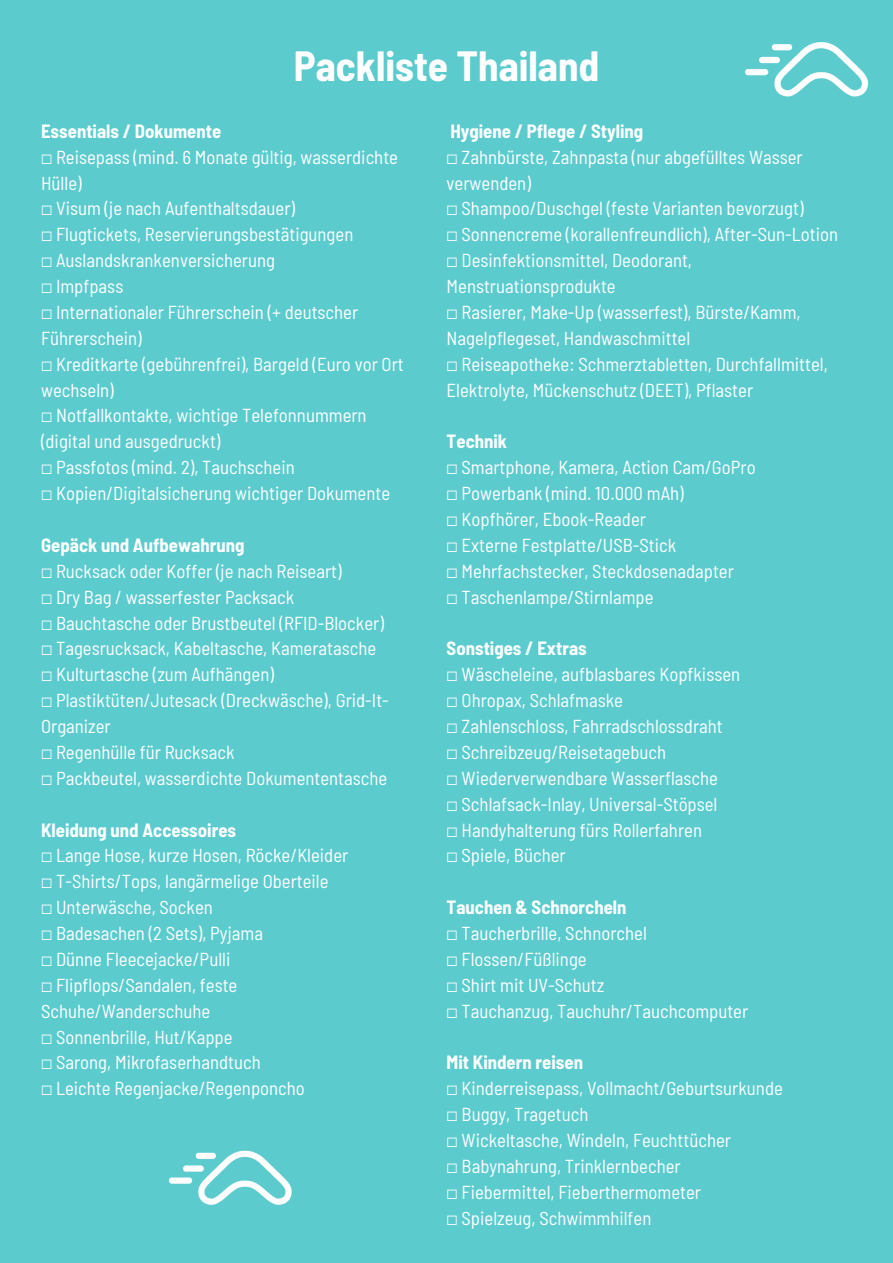
<style>
.page{position:relative;width:893px;height:1263px;background:#5bcbce}
.page>*{position:absolute;margin:0;border:0;box-sizing:border-box;transform-origin:0 0}
.t1{font:700 semi-condensed 41.25px "Barlow";color:#fff}
.t2{font:semi-condensed 18.75px/25.9px "Barlow";color:#fff}
.t3{font:700 semi-condensed 18.75px "Barlow";color:#fff}
.s1{font-family:"Free Mono";font-stretch:normal}
</style>
<div class="page">
<img style="left:168px;top:1150px;width:124px;height:55px">
<img style="left:745px;top:42px;width:124px;height:55px">
<p class="t1" style="left:294px;top:40px;width:307px">Packliste Thailand</p>
<h1 class="t3" style="left:41px;top:119px;width:182px">Essentials / Dokumente</h1>
<p class="t2" style="left:41px;top:143px;width:358px"><span class="s1">☐</span> Reisepass (mind. 6 Monate gültig, wasserdichte<br>Hülle)</p>
<p class="t2" style="left:41px;top:195px;width:255px"><span class="s1">☐</span> Visum (je nach Aufenthaltsdauer)</p>
<p class="t2" style="left:41px;top:221px;width:314px"><span class="s1">☐</span> Flugtickets, Reservierungsbestätigungen</p>
<p class="t2" style="left:41px;top:247px;width:235px"><span class="s1">☐</span> Auslandskrankenversicherung</p>
<p class="t2" style="left:41px;top:273px;width:84px"><span class="s1">☐</span> Impfpass</p>
<p class="t2" style="left:41px;top:298px;width:319px"><span class="s1">☐</span> Internationaler Führerschein (+ deutscher<br>Führerschein)</p>
<p class="t2" style="left:41px;top:350px;width:364px"><span class="s1">☐</span> Kreditkarte (gebührenfrei), Bargeld (Euro vor Ort wechseln)</p>
<p class="t2" style="left:41px;top:402px;width:327px"><span class="s1">☐</span> Notfallkontakte, wichtige Telefonnummern (digital und ausgedruckt)</p>
<p class="t2" style="left:41px;top:454px;width:255px"><span class="s1">☐</span> Passfotos (mind. 2), Tauchschein</p>
<p class="t2" style="left:41px;top:480px;width:350px"><span class="s1">☐</span> Kopien/Digitalsicherung wichtiger Dokumente</p>
<p class="t3" style="left:41px;top:533px;width:205px">Gepäck und Aufbewahrung</p>
<p class="t2" style="left:41px;top:557px;width:302px"><span class="s1">☐</span> Rucksack oder Koffer (je nach Reiseart)</p>
<p class="t2" style="left:41px;top:583px;width:255px"><span class="s1">☐</span> Dry Bag / wasserfester Packsack</p>
<p class="t2" style="left:41px;top:609px;width:344px"><span class="s1">☐</span> Bauchtasche oder Brustbeutel (RFID-Blocker)</p>
<p class="t2" style="left:41px;top:635px;width:337px"><span class="s1">☐</span> Tagesrucksack, Kabeltasche, Kameratasche</p>
<p class="t2" style="left:41px;top:661px;width:234px"><span class="s1">☐</span> Kulturtasche (zum Aufhängen)</p>
<p class="t2" style="left:41px;top:687px;width:349px"><span class="s1">☐</span> Plastiktüten/Jutesack (Dreckwäsche), Grid-It-<br>Organizer</p>
<p class="t2" style="left:41px;top:738px;width:195px"><span class="s1">☐</span> Regenhülle für Rucksack</p>
<p class="t2" style="left:41px;top:764px;width:348px"><span class="s1">☐</span> Packbeutel, wasserdichte Dokumententasche</p>
<p class="t3" style="left:41px;top:818px;width:197px">Kleidung und Accessoires</p>
<p class="t2" style="left:41px;top:842px;width:309px"><span class="s1">☐</span> Lange Hose, kurze Hosen, Röcke/Kleider</p>
<p class="t2" style="left:41px;top:868px;width:289px"><span class="s1">☐</span> T-Shirts/Tops, langärmelige Oberteile</p>
<p class="t2" style="left:41px;top:894px;width:173px"><span class="s1">☐</span> Unterwäsche, Socken</p>
<p class="t2" style="left:41px;top:919px;width:223px"><span class="s1">☐</span> Badesachen (2 Sets), Pyjama</p>
<p class="t2" style="left:41px;top:945px;width:191px"><span class="s1">☐</span> Dünne Fleecejacke/Pulli</p>
<p class="t2" style="left:41px;top:971px;width:198px"><span class="s1">☐</span> Flipflops/Sandalen, feste<br>Schuhe/Wanderschuhe</p>
<p class="t2" style="left:41px;top:1023px;width:193px"><span class="s1">☐</span> Sonnenbrille, Hut/Kappe</p>
<p class="t2" style="left:41px;top:1049px;width:221px"><span class="s1">☐</span> Sarong, Mikrofaserhandtuch</p>
<p class="t2" style="left:41px;top:1075px;width:265px"><span class="s1">☐</span> Leichte Regenjacke/Regenponcho</p>
<p class="t3" style="left:450px;top:119px;width:194px">Hygiene / Pflege / Styling</p>
<p class="t2" style="left:446px;top:143px;width:358px"><span class="s1">☐</span> Zahnbürste, Zahnpasta (nur abgefülltes Wasser verwenden)</p>
<p class="t2" style="left:446px;top:195px;width:358px"><span class="s1">☐</span> Shampoo/Duschgel (feste Varianten bevorzugt)</p>
<p class="t2" style="left:446px;top:221px;width:393px"><span class="s1">☐</span> Sonnencreme (korallenfreundlich), After-Sun-Lotion</p>
<p class="t2" style="left:446px;top:247px;width:247px"><span class="s1">☐</span> Desinfektionsmittel, Deodorant,<br>Menstruationsprodukte</p>
<p class="t2" style="left:446px;top:298px;width:355px"><span class="s1">☐</span> Rasierer, Make-Up (wasserfest), Bürste/Kamm,<br>Nagelpflegeset, Handwaschmittel</p>
<p class="t2" style="left:446px;top:350px;width:383px"><span class="s1">☐</span> Reiseapotheke: Schmerztabletten, Durchfallmittel,<br>Elektrolyte, Mückenschutz (DEET), Pflaster</p>
<p class="t3" style="left:446px;top:430px;width:62px">Technik</p>
<p class="t2" style="left:446px;top:454px;width:311px"><span class="s1">☐</span> Smartphone, Kamera, Action Cam/GoPro</p>
<p class="t2" style="left:446px;top:480px;width:239px"><span class="s1">☐</span> Powerbank (mind. 10.000 mAh)</p>
<p class="t2" style="left:446px;top:505px;width:201px"><span class="s1">☐</span> Kopfhörer, Ebook-Reader</p>
<p class="t2" style="left:446px;top:531px;width:231px"><span class="s1">☐</span> Externe Festplatte/USB-Stick</p>
<p class="t2" style="left:446px;top:557px;width:289px"><span class="s1">☐</span> Mehrfachstecker, Steckdosenadapter</p>
<p class="t2" style="left:446px;top:583px;width:208px"><span class="s1">☐</span> Taschenlampe/Stirnlampe</p>
<p class="t3" style="left:446px;top:637px;width:142px">Sonstiges / Extras</p>
<p class="t2" style="left:446px;top:661px;width:295px"><span class="s1">☐</span> Wäscheleine, aufblasbares Kopfkissen</p>
<p class="t2" style="left:446px;top:687px;width:178px"><span class="s1">☐</span> Ohropax, Schlafmaske</p>
<p class="t2" style="left:446px;top:712px;width:278px"><span class="s1">☐</span> Zahlenschloss, Fahrradschlossdraht</p>
<p class="t2" style="left:446px;top:738px;width:221px"><span class="s1">☐</span> Schreibzeug/Reisetagebuch</p>
<p class="t2" style="left:446px;top:764px;width:273px"><span class="s1">☐</span> Wiederverwendbare Wasserflasche</p>
<p class="t2" style="left:446px;top:790px;width:272px"><span class="s1">☐</span> Schlafsack-Inlay, Universal-Stöpsel</p>
<p class="t2" style="left:446px;top:816px;width:257px"><span class="s1">☐</span> Handyhalterung fürs Rollerfahren</p>
<p class="t2" style="left:446px;top:842px;width:121px"><span class="s1">☐</span> Spiele, Bücher</p>
<p class="t3" style="left:446px;top:895px;width:181px">Tauchen &amp; Schnorcheln</p>
<p class="t2" style="left:446px;top:919px;width:202px"><span class="s1">☐</span> Taucherbrille, Schnorchel</p>
<p class="t2" style="left:446px;top:945px;width:142px"><span class="s1">☐</span> Flossen/Füßlinge</p>
<p class="t2" style="left:446px;top:971px;width:159px"><span class="s1">☐</span> Shirt mit UV-Schutz</p>
<p class="t2" style="left:446px;top:997px;width:303px"><span class="s1">☐</span> Tauchanzug, Tauchuhr/Tauchcomputer</p>
<p class="t3" style="left:446px;top:1051px;width:138px">Mit Kindern reisen</p>
<p class="t2" style="left:446px;top:1075px;width:338px"><span class="s1">☐</span> Kinderreisepass, Vollmacht/Geburtsurkunde</p>
<p class="t2" style="left:446px;top:1101px;width:143px"><span class="s1">☐</span> Buggy, Tragetuch</p>
<p class="t2" style="left:446px;top:1126px;width:286px"><span class="s1">☐</span> Wickeltasche, Windeln, Feuchttücher</p>
<p class="t2" style="left:446px;top:1152px;width:236px"><span class="s1">☐</span> Babynahrung, Trinklernbecher</p>
<p class="t2" style="left:446px;top:1178px;width:256px"><span class="s1">☐</span> Fiebermittel, Fieberthermometer</p>
<p class="t2" style="left:446px;top:1204px;width:206px"><span class="s1">☐</span> Spielzeug, Schwimmhilfen</p>
</div>
